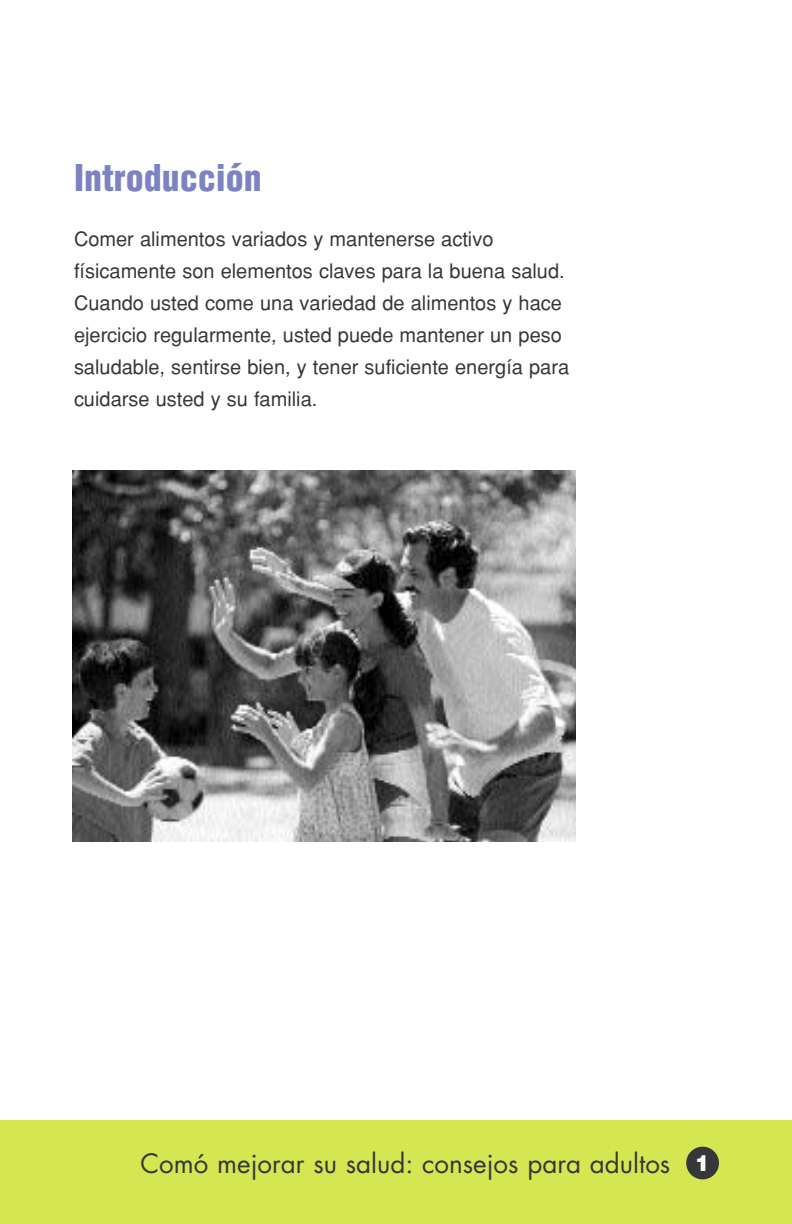
<style>
.page{position:relative;width:792px;height:1224px;background:#fff}
.page>*{position:absolute;margin:0;border:0;box-sizing:border-box;transform-origin:0 0}
.t1{font:900 condensed 36px "Helvetica";color:#7d83c2}
.t2{font:26px "Futura";color:#353739}
.t3{font:20px/32px "Helvetica";color:#353739}
.s1{font-family:"Helvetica";font-weight:900;font-size:22px;color:#fff}
</style>
<div class="page">
<div style="left:0;top:1120px;width:792px;height:104px;background:#d4e753"></div>
<div style="left:686px;top:1147px;width:33px;height:32px;background:#353739;border-radius:50%"></div>
<img style="left:72px;top:471px;width:504px;height:371px">
<h1 class="t1" style="left:74px;top:166px;width:189px">Introducción</h1>
<p class="t3" style="left:74px;top:226px;width:497px">Comer alimentos variados y mantenerse activo físicamente son elementos claves para la buena salud.<br>Cuando usted come una variedad de alimentos y hace ejercicio regularmente, usted puede mantener un peso saludable, sentirse bien, y tener suficiente energía para cuidarse usted y su familia.</p>
<h2 class="t2" style="left:141px;top:1151px;width:571px">Comó mejorar su salud: consejos para adultos <span class="s1">1</span></h2>
</div>
